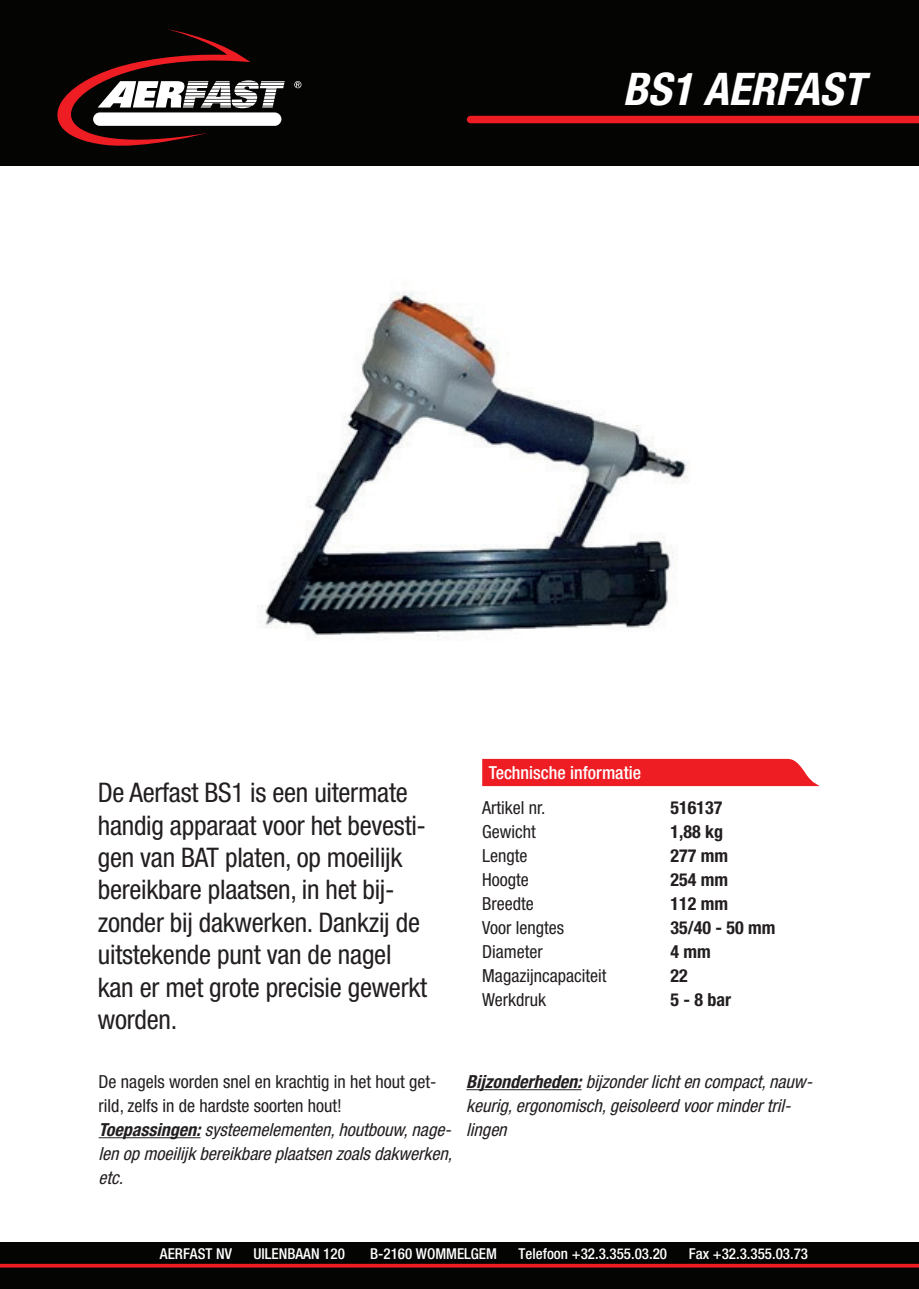
<style>
.page{position:relative;width:919px;height:1289px;background:#fff}
.page>*{position:absolute;margin:0;border:0;box-sizing:border-box;transform-origin:0 0}
.t1{font:italic 700 condensed 45px "Helvetica Neue";color:#fff}
.t2{font:condensed 27px/32.4px "Helvetica Neue";letter-spacing:-.01em;color:#231f20}
.t3{font:italic condensed 18px/24px "Helvetica Neue";color:#231f20}
.t4{font:condensed 18px "Helvetica Neue";color:#231f20}
.t5{font:700 condensed 18px "Helvetica Neue";color:#231f20}
.t6{font:500 condensed 18px "Helvetica Neue";color:#fff}
.t7{font:500 condensed 15px "Helvetica Neue";color:#fff}
.s1{font-style:normal}
.s2{font-weight:700}
</style>
<div class="page">
<div style="left:0;top:1242px;width:918px;height:46px;background:#040503"></div>
<div style="left:0;top:0;width:918px;height:166px;background:#040503"></div>
<svg style="left:57px;top:29px;width:228px;height:117px"></svg>
<div style="left:93px;top:112px;width:188px;height:14px;background:#fff;border-radius:7px"></div>
<svg style="left:294px;top:81px;width:7px;height:7px"></svg>
<div style="left:470px;top:116px;width:448px;height:7px;background:#ee1d23"></div>
<svg style="left:0;top:1263px;width:918px;height:4px;background:#bd181c"></svg>
<hr style="left:99px;top:1137px;width:101px;height:1px;background:#231f20">
<hr style="left:466px;top:1089px;width:115px;height:1px;background:#231f20">
<div style="left:482px;top:759px;width:338px;height:27px;background:#ee1d23"></div>
<img style="left:260px;top:291px;width:430px;height:348px">
<h1 class="t1" style="left:622px;top:62px;width:243px">BS1 AERFAST</h1>
<h2 class="t2" style="left:98px;top:776px;width:331px">De Aerfast BS1 is een uitermate handig apparaat voor het bevesti&shy;gen van BAT platen, op moeilijk bereikbare plaatsen, in het bij&shy;zonder bij dakwerken. Dankzij de uitstekende punt van de nagel kan er met grote precisie gewerkt worden.</h2>
<p class="t6" style="left:488px;top:761px;width:154px">Technische informatie</p>
<p class="t4" style="left:482px;top:797px;width:65px">Artikel nr.</p>
<p class="t5" style="left:670px;top:796px;width:53px">516137</p>
<p class="t4" style="left:482px;top:821px;width:55px">Gewicht</p>
<p class="t5" style="left:670px;top:820px;width:54px">1,88 kg</p>
<p class="t4" style="left:482px;top:845px;width:47px">Lengte</p>
<p class="t5" style="left:670px;top:844px;width:59px">277 mm</p>
<p class="t4" style="left:482px;top:869px;width:48px">Hoogte</p>
<p class="t5" style="left:670px;top:868px;width:59px">254 mm</p>
<p class="t4" style="left:482px;top:893px;width:53px">Breedte</p>
<p class="t5" style="left:670px;top:892px;width:59px">112 mm</p>
<p class="t4" style="left:482px;top:917px;width:83px">Voor lengtes</p>
<p class="t5" style="left:670px;top:916px;width:106px">35/40 - 50 mm</p>
<p class="t4" style="left:482px;top:941px;width:62px">Diameter</p>
<p class="t5" style="left:670px;top:940px;width:42px">4 mm</p>
<p class="t4" style="left:482px;top:965px;width:126px">Magazijncapaciteit</p>
<p class="t5" style="left:670px;top:964px;width:19px">22</p>
<p class="t4" style="left:482px;top:989px;width:65px">Werkdruk</p>
<p class="t5" style="left:670px;top:988px;width:62px">5 - 8 bar</p>
<p class="t3" style="left:99px;top:1069px;width:360px"><span class="s1">De nagels worden snel en krachtig in het hout get&shy;rild, zelfs in de hardste soorten hout!<br></span><span class="s2">Toepassingen:</span>systeemelementen,houtbouw,nage&shy;lenopmoeilijkbereikbareplaatsenzoalsdakwerken, etc.</p>
<p class="t3" style="left:466px;top:1069px;width:352px"><span class="s2">Bijzonderheden:</span>bijzonderlichtencompact,nauw&shy;keurig,ergonomisch,geisoleerdvoormindertril&shy;lingen</p>
<p class="t7" style="left:160px;top:1244px;width:73px">AERFAST NV</p>
<p class="t7" style="left:253px;top:1244px;width:93px">UILENBAAN 120</p>
<p class="t7" style="left:370px;top:1244px;width:128px">B-2160 WOMMELGEM</p>
<p class="t7" style="left:518px;top:1244px;width:150px">Telefoon +32.3.355.03.20</p>
<p class="t7" style="left:688px;top:1244px;width:121px">Fax +32.3.355.03.73</p>
</div>
